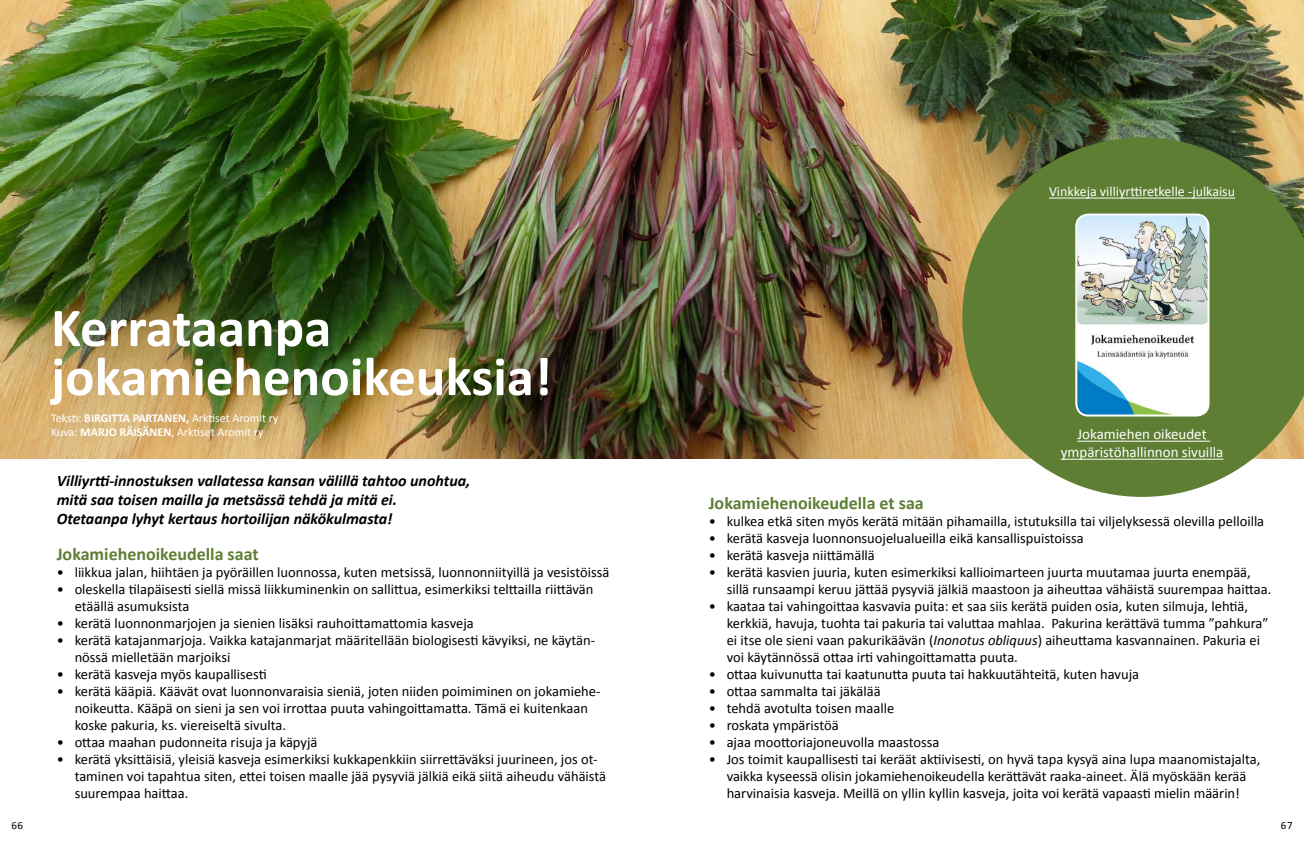
<style>
.page{position:relative;width:1304px;height:842px;background:#fff}
.page>*{position:absolute;margin:0;border:0;box-sizing:border-box;transform-origin:0 0}
.t1{font:700 55px/49px "Calibri";color:#fff}
.t2{font:700 18px "Calibri";color:#5e7e34}
.t3{font:italic 700 16px/19px "Calibri";color:#000}
.t4{font:15px/18px "Calibri";color:#fff;text-align:center}
.t5{font:14.5px/17px "Calibri";color:#000}
.t6{font:14px "Calibri";color:#fff}
.t7{font:12px/14px "Calibri";color:#fff}
.t8{font:11px "Calibri";color:#000}
.s1{font-weight:700}
.s2{font-style:italic}
</style>
<div class="page">
<img style="left:0;top:0;width:1304px;height:459px">
<svg style="left:962px;top:137px;width:342px;height:360px;background:#768a4a"></svg>
<hr style="left:1049px;top:198px;width:186px;height:1px;background:#fff">
<hr style="left:1077px;top:441px;width:133px;height:1px;background:#fff">
<hr style="left:1061px;top:459px;width:162px;height:1px;background:#fff">
<img style="left:1076px;top:215px;width:132px;height:200px">
<div style="left:1075px;top:214px;width:134px;height:202px;border:2px solid #fff;border-radius:12px"></div>
<h1 class="t1" style="left:51px;top:303px;width:502px">Kerrataanpa jokamiehenoikeuksia!</h1>
<p class="t7" style="left:51px;top:411px;width:229px">Teksti: <span class="s1">BIRGITTA PARTANEN,</span> Arktiset Aromit ry<br>Kuva: <span class="s1">MARJO RÄISÄNEN</span>, Arktiset Aromit ry</p>
<p class="t3" style="left:57px;top:471px;width:415px">Villiyrtti-innostuksen vallatessa kansan välillä tahtoo unohtua, mitä saa toisen mailla ja metsässä tehdä ja mitä ei.<br>Otetaanpa lyhyt kertaus hortoilijan näkökulmasta!</p>
<p class="t2" style="left:57px;top:542px;width:203px">Jokamiehenoikeudella saat</p>
<p class="t5" style="left:57px;top:564px;width:554px">• liikkua jalan, hiihtäen ja pyöräillen luonnossa, kuten metsissä, luonnonniityillä ja vesistöissä</p>
<p class="t5" style="left:75px;top:581px;width:520px;text-indent:-18px">• oleskella tilapäisesti siellä missä liikkuminenkin on sallittua, esimerkiksi telttailla riittävän etäällä asumuksista</p>
<p class="t5" style="left:57px;top:615px;width:419px">• kerätä luonnonmarjojen ja sienien lisäksi rauhoittamattomia kasveja</p>
<p class="t5" style="left:75px;top:632px;width:522px;text-indent:-18px">• kerätä katajanmarjoja. Vaikka katajanmarjat määritellään biologisesti kävyiksi, ne käytän&shy;nössä mielletään marjoiksi</p>
<p class="t5" style="left:57px;top:666px;width:212px">• kerätä kasveja myös kaupallisesti</p>
<p class="t5" style="left:75px;top:683px;width:527px;text-indent:-18px">• kerätä kääpiä. Käävät ovat luonnonvaraisia sieniä, joten niiden poimiminen on jokamiehe&shy;noikeutta. Kääpä on sieni ja sen voi irrottaa puuta vahingoittamatta. Tämä ei kuitenkaan koske pakuria, ks. viereiseltä sivulta.</p>
<p class="t5" style="left:57px;top:734px;width:262px">• ottaa maahan pudonneita risuja ja käpyjä</p>
<p class="t5" style="left:75px;top:751px;width:533px;text-indent:-18px">• kerätä yksittäisiä, yleisiä kasveja esimerkiksi kukkapenkkiin siirrettäväksi juurineen, jos ot&shy;taminen voi tapahtua siten, ettei toisen maalle jää pysyviä jälkiä eikä siitä aiheudu vähäistä suurempaa haittaa.</p>
<p class="t6" style="left:1049px;top:183px;width:188px">Vinkkeja villiyrttiretkelle -julkaisu</p>
<p class="t4" style="left:1061px;top:426px;width:164px">Jokamiehen oikeudet ympäristöhallinnon sivuilla</p>
<p class="t2" style="left:709px;top:491px;width:217px">Jokamiehenoikeudella et saa</p>
<p class="t5" style="left:709px;top:513px;width:557px">• kulkea etkä siten myös kerätä mitään pihamailla, istutuksilla tai viljelyksessä olevilla pelloilla</p>
<p class="t5" style="left:709px;top:530px;width:377px">• kerätä kasveja luonnonsuojelualueilla eikä kansallispuistoissa</p>
<p class="t5" style="left:709px;top:547px;width:168px">• kerätä kasveja niittämällä</p>
<p class="t5" style="left:727px;top:564px;width:546px;text-indent:-18px">• kerätä kasvien juuria, kuten esimerkiksi kallioimarteen juurta muutamaa juurta enempää, sillä runsaampi keruu jättää pysyviä jälkiä maastoon ja aiheuttaa vähäistä suurempaa haittaa.</p>
<p class="t5" style="left:727px;top:598px;width:543px;text-indent:-18px">• kaataa tai vahingoittaa kasvavia puita: et saa siis kerätä puiden osia, kuten silmuja, lehtiä, kerkkiä, havuja, tuohta tai pakuria tai valuttaa mahlaa. Pakurina kerättävä tumma ”pahkura” ei itse ole sieni vaan pakurikäävän (<span class="s2">Inonotus obliquus</span>) aiheuttama kasvannainen. Pakuria ei voi käytännössä ottaa irti vahingoittamatta puuta.</p>
<p class="t5" style="left:709px;top:666px;width:432px">• ottaa kuivunutta tai kaatunutta puuta tai hakkuutähteitä, kuten havuja</p>
<p class="t5" style="left:709px;top:683px;width:173px">• ottaa sammalta tai jäkälää</p>
<p class="t5" style="left:709px;top:700px;width:187px">• tehdä avotulta toisen maalle</p>
<p class="t5" style="left:709px;top:717px;width:132px">• roskata ympäristöä</p>
<p class="t5" style="left:709px;top:734px;width:232px">• ajaa moottoriajoneuvolla maastossa</p>
<p class="t5" style="left:709px;top:751px;width:553px;text-align:center">• Jos toimit kaupallisesti tai keräät aktiivisesti, on hyvä tapa kysyä aina lupa maanomistajalta, vaikka kyseessä olisin jokamiehenoikeudella kerättävät raaka-aineet. Älä myöskään kerää harvinaisia kasveja. Meillä on yllin kyllin kasveja, joita voi kerätä vapaasti mielin määrin!</p>
<p class="t8" style="left:11px;top:818px;width:13px">66</p>
<p class="t8" style="left:1281px;top:818px;width:13px">67</p>
</div>
